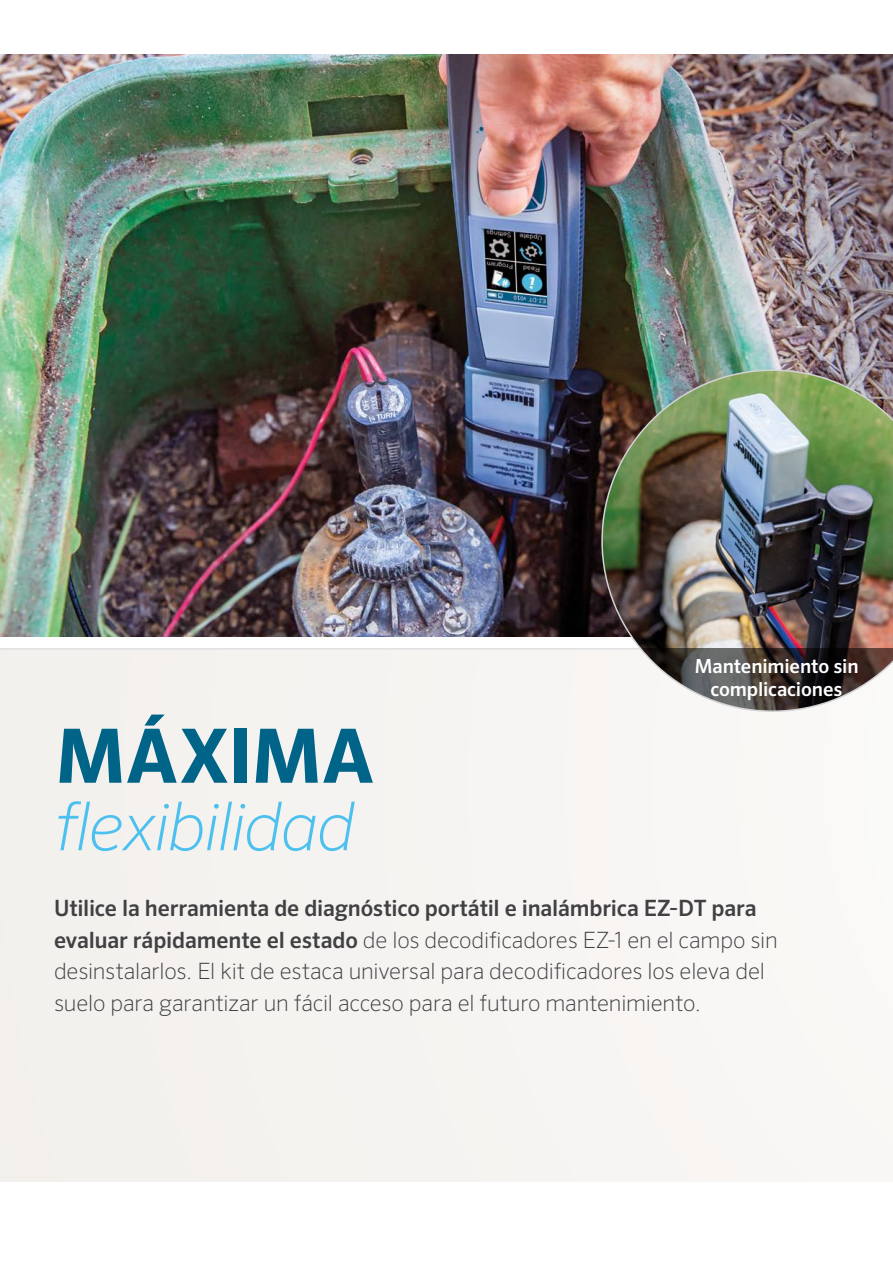
<style>
.page{position:relative;width:893px;height:1263px;background:#fff}
.page>*{position:absolute;margin:0;border:0;box-sizing:border-box;transform-origin:0 0}
.t1{font:700 75px "Sero Pro";letter-spacing:-.01em;color:#006488}
.t2{font:italic 200 67.5px "Sero Pro";letter-spacing:-.03em;color:#4cc0ef}
.t3{font:200 22.5px/31.5px "Sero Pro";letter-spacing:-.01em;color:#414042}
.t4{font:500 19.5px/22.5px "Sero Pro";letter-spacing:-.005em;color:#fff;text-align:center}
.s1{font-weight:500}
</style>
<div class="page">
<div style="left:0;top:649px;width:893px;height:533px;background:#f6f4f1"></div>
<hr style="left:0;top:648px;width:893px;height:1px;background:#d1d3d4">
<img style="left:0;top:54px;width:893px;height:583px">
<img style="left:601px;top:369px;width:292px;height:343px">
<h1 class="t1" style="left:54px;top:710px;width:321px">MÁXIMA</h1>
<h2 class="t2" style="left:54px;top:786px;width:302px">flexibilidad</h2>
<p class="t4" style="left:694px;top:655px;width:166px">Mantenimiento sin complicaciones</p>
<p class="t3" style="left:54px;top:892px;width:725px"><span class="s1">Utilice la herramienta de diagnóstico portátil e inalámbrica EZ-DT para evaluar rápidamente el estado</span> de los decodificadores EZ-1 en el campo sin desinstalarlos. El kit de estaca universal para decodificadores los eleva del suelo para garantizar un fácil acceso para el futuro mantenimiento.</p>
</div>
